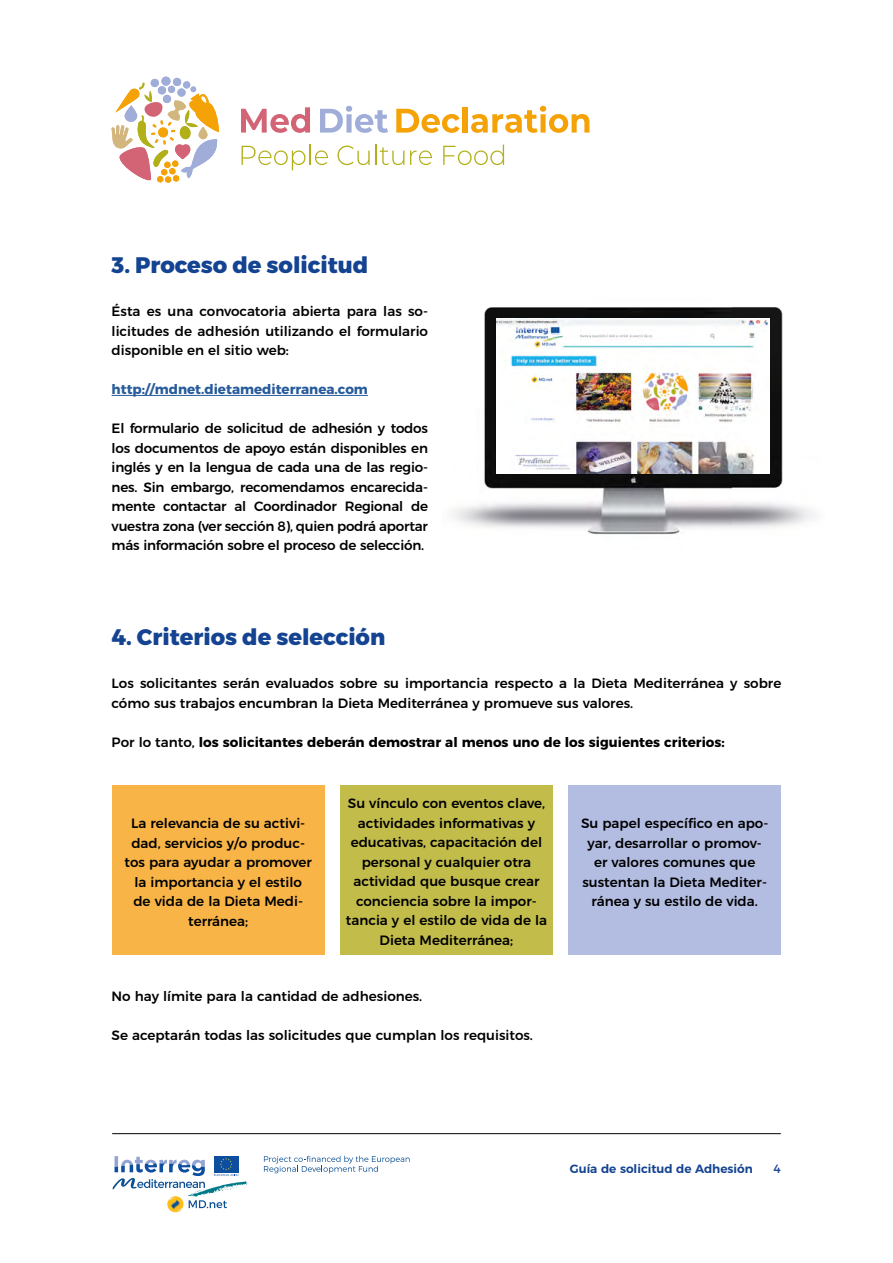
<style>
.page{position:relative;width:893px;height:1263px;background:#fff}
.page>*{position:absolute;margin:0;border:0;box-sizing:border-box;transform-origin:0 0}
.t1{font:800 22.5px "Montserrat";color:#144391}
.t2{font:500 13.5px/19.5px "Montserrat";color:#000;text-align:center}
.t3{font:700 13.5px "Montserrat";color:#000}
.t4{font:700 13.5px "Montserrat";color:#275b9b}
.t5{font:600 12px "Montserrat";color:#144391}
.t6{font:12px "Montserrat";color:#144391}
.s1{font-weight:500}
</style>
<div class="page">
<svg style="left:264px;top:1156px;width:146px;height:17px"></svg>
<svg style="left:113px;top:1156px;width:131px;height:56px"></svg>
<hr style="left:112px;top:1133px;width:669px;height:1px;background:#000">
<hr style="left:112px;top:395px;width:256px;height:1px;background:#275b9b">
<img style="left:453px;top:307px;width:362px;height:228px">
<img style="left:497px;top:318px;width:272px;height:156px">
<div style="left:112px;top:785px;width:213px;height:170px;background:#f8b447"></div>
<div style="left:340px;top:785px;width:213px;height:170px;background:#c2bc4b"></div>
<div style="left:568px;top:785px;width:213px;height:170px;background:#b3bce1"></div>
<svg style="left:241px;top:107px;width:69px;height:26px"></svg>
<svg style="left:320px;top:106px;width:68px;height:27px"></svg>
<svg style="left:396px;top:109px;width:64px;height:24px"></svg>
<div style="left:462px;top:107px;width:6px;height:26px;background:#f5a207"></div>
<svg style="left:471px;top:106px;width:118px;height:27px"></svg>
<svg style="left:242px;top:145px;width:86px;height:25px"></svg>
<svg style="left:337px;top:145px;width:67px;height:20px"></svg>
<svg style="left:410px;top:150px;width:22px;height:15px"></svg>
<svg style="left:443px;top:145px;width:61px;height:20px"></svg>
<div style="left:151px;top:79px;width:8px;height:8px;background:#a0add9;border-radius:50%"></div>
<div style="left:173px;top:78px;width:8px;height:8px;background:#a0add9;border-radius:50%"></div>
<div style="left:183px;top:81px;width:7px;height:7px;background:#a0add9;border-radius:50%"></div>
<div style="left:161px;top:77px;width:9px;height:9px;background:#a0add9;border-radius:50%"></div>
<svg style="left:112px;top:83px;width:107px;height:100px"></svg>
<h1 class="t1" style="left:112px;top:251px;width:258px">3. Proceso de solicitud</h1>
<p class="t2" style="left:112px;top:300px;width:318px;text-align:justify">Ésta es una convocatoria abierta para las so&shy;licitudes de adhesión utilizando el formulario disponible en el sitio web:</p>
<p class="t4" style="left:112px;top:378px;width:258px">http://mdnet.dietamediterranea.com</p>
<p class="t2" style="left:112px;top:417px;width:318px;text-align:justify">El formulario de solicitud de adhesión y todos los documentos de apoyo están disponibles en inglés y en la lengua de cada una de las regio&shy;nes. Sin embargo, recomendamos encarecida&shy;mente contactar al Coordinador Regional de vuestra zona (ver sección 8), quien podrá aportar más información sobre el proceso de selección.</p>
<h1 class="t1" style="left:112px;top:623px;width:275px">4. Criterios de selección</h1>
<p class="t2" style="left:112px;top:672px;width:671px;text-align:left">Los solicitantes serán evaluados sobre su importancia respecto a la Dieta Mediterránea y sobre cómo sus trabajos encumbran la Dieta Mediterránea y promueve sus valores.</p>
<p class="t3" style="left:112px;top:731px;width:615px"><span class="s1">Por lo tanto,</span> los solicitantes deberán demostrar al menos uno de los siguientes criterios:</p>
<p class="t2" style="left:124px;top:813px;width:189px">La relevancia de su activi&shy;dad, servicios y/o produc&shy;tos para ayudar a promover la importancia y el estilo de vida de la Dieta Medi&shy;terránea;</p>
<p class="t2" style="left:346px;top:793px;width:203px">Su vínculo con eventos clave, actividades informativas y educativas, capacitación del personal y cualquier otra actividad que busque crear conciencia sobre la impor&shy;tancia y el estilo de vida de la<br>Dieta Mediterránea;</p>
<p class="t2" style="left:112px;top:985px;width:312px">No hay límite para la cantidad de adhesiones.</p>
<p class="t2" style="left:112px;top:1024px;width:423px">Se aceptarán todas las solicitudes que cumplan los requisitos.</p>
<p class="t2" style="left:581px;top:813px;width:189px">Su papel específico en apo&shy;yar, desarrollar o promov&shy;er valores comunes que sustentan la Dieta Mediter&shy;ránea y su estilo de vida.</p>
<p class="t5" style="left:570px;top:1158px;width:184px">Guía de solicitud de Adhesión</p>
<p class="t6" style="left:773px;top:1159px;width:9px">4</p>
</div>
